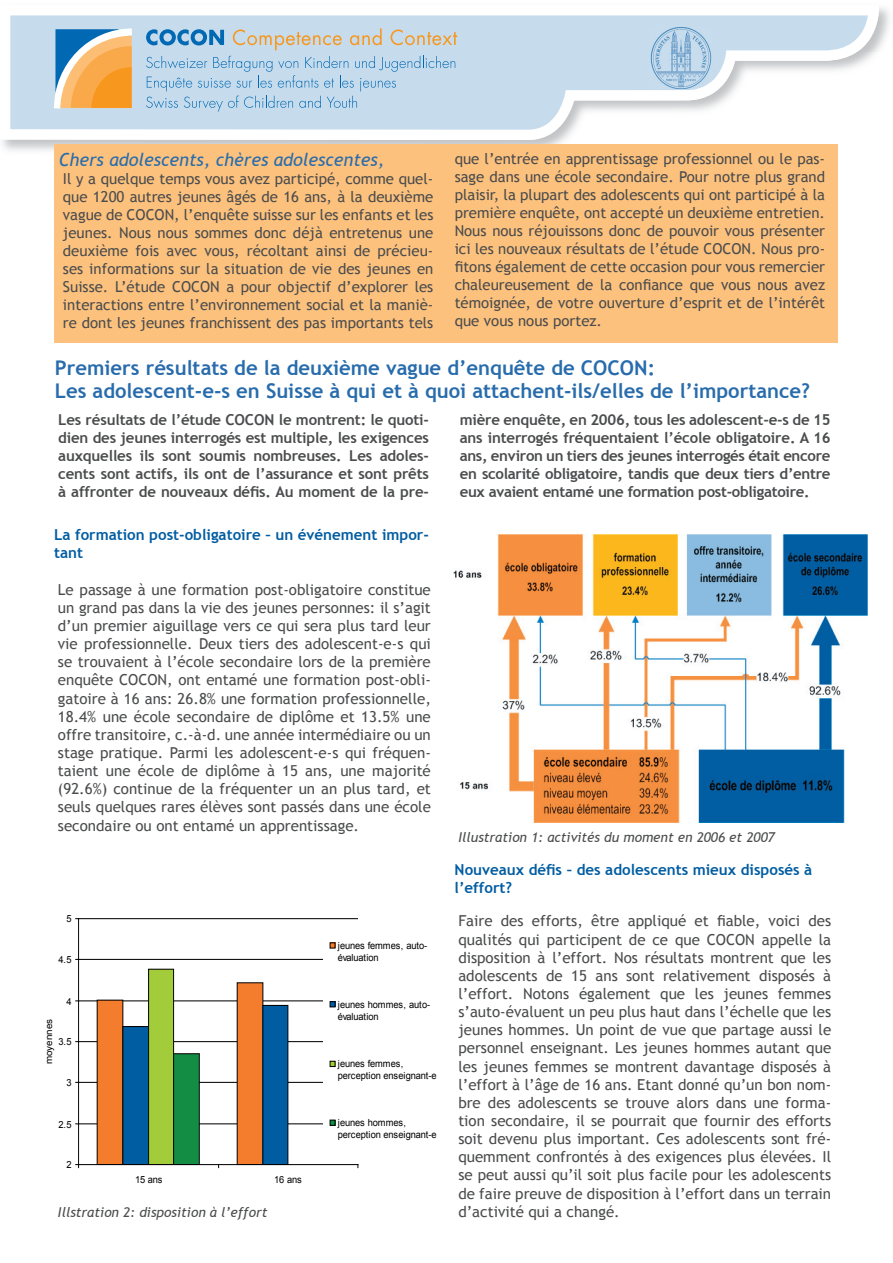
<style>
.page{position:relative;width:893px;height:1263px;background:#fff}
.page>*{position:absolute;margin:0;border:0;box-sizing:border-box;transform-origin:0 0}
.t1{font:700 20.25px/22.5px "Trebuchet MS";color:#286cac}
.t2{font:italic 18px "Trebuchet MS";color:#286cac}
.t3{font:15.15px/18.1px "Trebuchet MS";color:#4b4c4d;text-align:justify}
.t4{font:700 15.15px/18.1px "Trebuchet MS";color:#015da2}
.t5{font:15px/18px "Trebuchet MS";color:#4b4c4d;text-align:justify}
.t6{font:700 15px/18px "Trebuchet MS";letter-spacing:-.02em;color:#4b4c4d;text-align:justify}
.t7{font:italic 13.65px "Trebuchet MS";color:#4b4c4d}
.t8{font:9.75px/12px "Arial";letter-spacing:-.02em;color:#000;scale:.95 1}
.t9{font:9.3px "Arial";color:#000;scale:1.06 1}
</style>
<div class="page">
<svg style="left:3px;top:12px;width:876px;height:128px;fill:#c6dced"></svg>
<svg style="left:146px;top:29px;width:78px;height:16px"></svg>
<svg style="left:233px;top:30px;width:109px;height:20px;background:#cfcec4"></svg>
<svg style="left:350px;top:28px;width:32px;height:17px"></svg>
<svg style="left:391px;top:30px;width:66px;height:15px"></svg>
<svg style="left:146px;top:56px;width:309px;height:56px;background:#b7d3e8"></svg>
<svg style="left:54px;top:28px;width:85px;height:84px;background:#c9af87"></svg>
<img style="left:648px;top:27px;width:65px;height:62px">
<img style="left:695px;top:80px;width:18px;height:9px">
<div style="left:54px;top:144px;width:784px;height:198px;background:#fcc17d"></div>
<hr style="left:79px;top:1123px;width:279px;height:1px;background:#000">
<hr style="left:79px;top:1082px;width:279px;height:1px;background:#000">
<hr style="left:79px;top:1041px;width:279px;height:1px;background:#000">
<hr style="left:79px;top:1001px;width:279px;height:1px;background:#000">
<hr style="left:79px;top:959px;width:279px;height:1px;background:#000">
<hr style="left:79px;top:918px;width:279px;height:1px;background:#000">
<div style="left:97px;top:1000px;width:26px;height:164px;background:#f47c2d"></div>
<div style="left:237px;top:983px;width:26px;height:181px;background:#f47c2d"></div>
<div style="left:123px;top:1026px;width:26px;height:138px;background:#015da2"></div>
<div style="left:122px;top:1026px;width:27px;height:138px;border:1px solid #000"></div>
<div style="left:263px;top:1005px;width:25px;height:159px;background:#015da2"></div>
<div style="left:149px;top:969px;width:25px;height:195px;background:#a2cc39"></div>
<div style="left:148px;top:969px;width:26px;height:195px;border:1px solid #000"></div>
<div style="left:174px;top:1054px;width:25px;height:110px;background:#138c44"></div>
<div style="left:173px;top:1053px;width:27px;height:111px;border:1px solid #000"></div>
<hr style="left:78px;top:919px;width:1px;height:245px;background:#000">
<hr style="left:79px;top:1164px;width:279px;height:1px;background:#000">
<div style="left:324px;top:922px;width:116px;height:236px;background:#fff"></div>
<svg style="left:330px;top:942px;width:5px;height:6px"></svg>
<svg style="left:330px;top:1001px;width:5px;height:6px"></svg>
<svg style="left:330px;top:1061px;width:5px;height:6px"></svg>
<svg style="left:330px;top:1120px;width:5px;height:6px"></svg>
<img style="left:453px;top:535px;width:414px;height:288px">
<p class="t2" style="left:59px;top:149px;width:327px">Chers adolescents, chères adolescentes,</p>
<p class="t5" style="left:63px;top:170px;width:372px">Il y a quelque temps vous avez participé, comme quel&shy;que 1200 autres jeunes âgés de 16 ans, à la deuxième vague de COCON, l’enquête suisse sur les enfants et les jeunes. Nous nous sommes donc déjà entretenus une deuxième fois avec vous, récoltant ainsi de précieu&shy;ses informations sur la situation de vie des jeunes en Suisse. L’étude COCON a pour objectif d’explorer les interactions entre l’environnement social et la maniè&shy;re dont les jeunes franchissent des pas importants tels</p>
<p class="t5" style="left:455px;top:149px;width:372px">que l’entrée en apprentissage professionnel ou le pas&shy;sage dans une école secondaire. Pour notre plus grand plaisir, la plupart des adolescents qui ont participé à la première enquête, ont accepté un deuxième entretien.<br>Nous nous réjouissons donc de pouvoir vous présenter ici les nouveaux résultats de l’étude COCON. Nous pro&shy;fitons également de cette occasion pour vous remercier chaleureusement de la confiance que vous nous avez témoignée, de votre ouverture d’esprit et de l’intérêt que vous nous portez.</p>
<h1 class="t1" style="left:55px;top:356px;width:757px">Premiers résultats de la deuxième vague d’enquête de COCON:<br>Les adolescent-e-s en Suisse à qui et à quoi attachent-ils/elles de l’importance?</h1>
<p class="t6" style="left:58px;top:411px;width:372px">Les résultats de l’étude COCON le montrent: le quoti&shy;dien des jeunes interrogés est multiple, les exigences auxquelles ils sont soumis nombreuses. Les adoles&shy;cents sont actifs, ils ont de l’assurance et sont prêts à affronter de nouveaux défis. Au moment de la pre-</p>
<p class="t6" style="left:460px;top:411px;width:372px">mière enquête, en 2006, tous les adolescent-e-s de 15 ans interrogés fréquentaient l’école obligatoire. A 16 ans, environ un tiers des jeunes interrogés était encore en scolarité obligatoire, tandis que deux tiers d’entre eux avaient entamé une formation post-obligatoire.</p>
<p class="t4" style="left:54px;top:526px;width:376px">La formation post-obligatoire – un événement impor&shy;tant</p>
<p class="t3" style="left:58px;top:580px;width:374px">Le passage à une formation post-obligatoire constitue un grand pas dans la vie des jeunes personnes: il s’agit d’un premier aiguillage vers ce qui sera plus tard leur vie professionnelle. Deux tiers des adolescent-e-s qui se trouvaient à l’école secondaire lors de la première enquête COCON, ont entamé une formation post-obli&shy;gatoire à 16 ans: 26.8% une formation professionnelle, 18.4% une école secondaire de diplôme et 13.5% une offre transitoire, c.-à-d. une année intermédiaire ou un stage pratique. Parmi les adolescent-e-s qui fréquen&shy;taient une école de diplôme à 15 ans, une majorité (92.6%) continue de la fréquenter un an plus tard, et seuls quelques rares élèves sont passés dans une école secondaire ou ont entamé un apprentissage.</p>
<p class="t8" style="left:66px;top:913px;width:7px">5</p>
<p class="t8" style="left:59px;top:954px;width:15px">4.5</p>
<p class="t8" style="left:66px;top:995px;width:7px">4</p>
<p class="t9" style="left:43px;top:1064px;width:44px;rotate:-90deg">moyennes</p>
<p class="t8" style="left:59px;top:1036px;width:15px">3.5</p>
<p class="t8" style="left:66px;top:1077px;width:7px">3</p>
<p class="t8" style="left:59px;top:1118px;width:15px">2.5</p>
<p class="t8" style="left:66px;top:1159px;width:7px">2</p>
<p class="t8" style="left:135px;top:1173px;width:30px">15 ans</p>
<p class="t8" style="left:274px;top:1173px;width:30px">16 ans</p>
<p class="t7" style="left:58px;top:1203px;width:211px">Illstration 2: disposition à l’effort</p>
<p class="t8" style="left:338px;top:939px;width:96px">jeunes femmes, auto&shy;évaluation</p>
<p class="t8" style="left:338px;top:998px;width:99px">jeunes hommes, auto&shy;évaluation</p>
<p class="t8" style="left:338px;top:1058px;width:105px">jeunes femmes, perception enseignant-e</p>
<p class="t8" style="left:338px;top:1117px;width:105px">jeunes hommes, perception enseignant-e</p>
<p class="t7" style="left:458px;top:829px;width:318px">Illustration 1: activités du moment en 2006 et 2007</p>
<p class="t4" style="left:455px;top:861px;width:359px">Nouveaux défis – des adolescents mieux disposés à l’effort?</p>
<p class="t3" style="left:458px;top:912px;width:374px">Faire des efforts, être appliqué et fiable, voici des qualités qui participent de ce que COCON appelle la disposition à l’effort. Nos résultats montrent que les adolescents de 15 ans sont relativement disposés à l’effort. Notons également que les jeunes femmes s’auto-évaluent un peu plus haut dans l’échelle que les jeunes hommes. Un point de vue que partage aussi le personnel enseignant. Les jeunes hommes autant que les jeunes femmes se montrent davantage disposés à l’effort à l’âge de 16 ans. Etant donné qu’un bon nom&shy;bre des adolescents se trouve alors dans une forma&shy;tion secondaire, il se pourrait que fournir des efforts soit devenu plus important. Ces adolescents sont fré&shy;quemment confrontés à des exigences plus élevées. Il se peut aussi qu’il soit plus facile pour les adolescents de faire preuve de disposition à l’effort dans un terrain d’activité qui a changé.</p>
</div>
